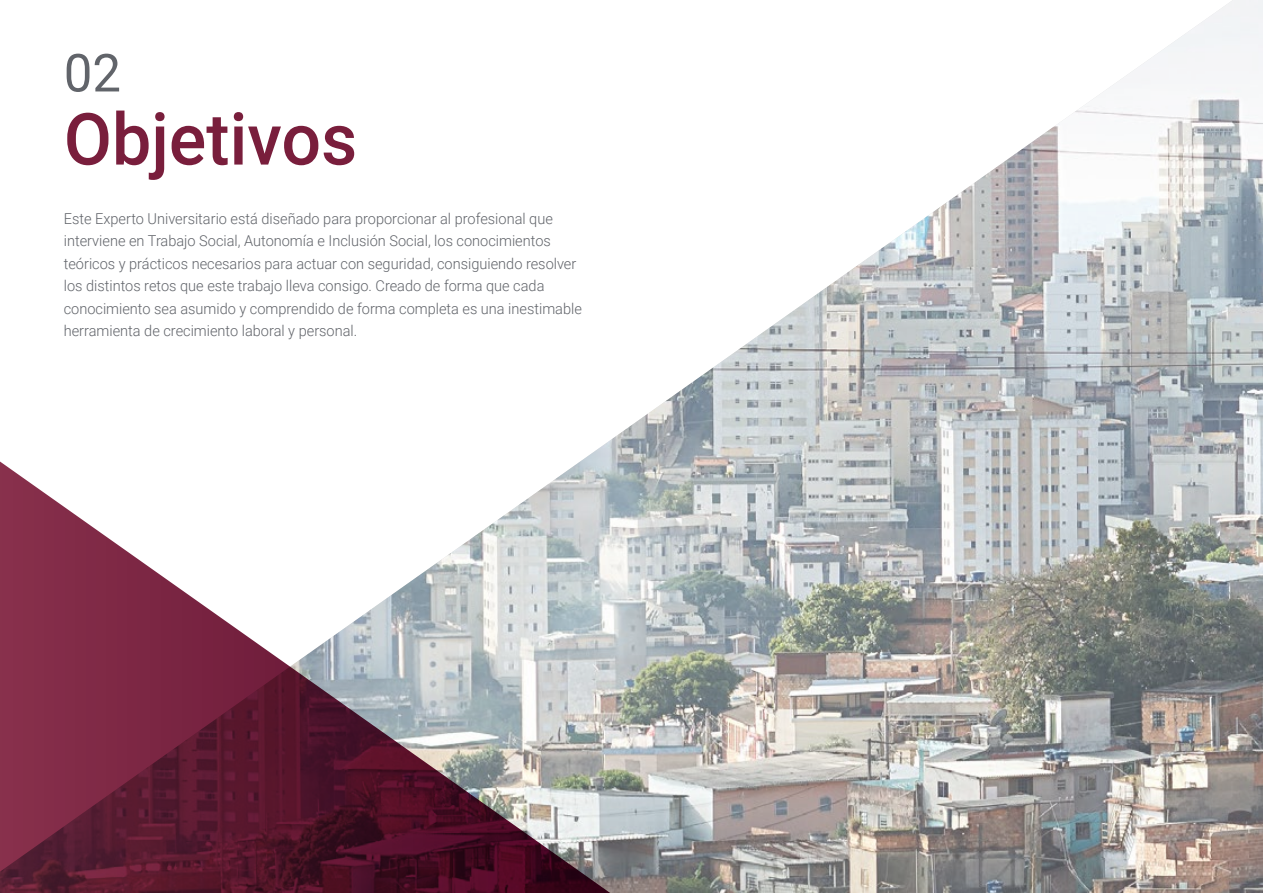
<style>
.page{position:relative;width:1263px;height:893px;background:#fff}
.page>*{position:absolute;margin:0;border:0;box-sizing:border-box;transform-origin:0 0}
.t1{font:500 72px "Roboto";color:#791e3c}
.t2{font:52.5px "Roboto";color:#61646a}
.t3{font:300 15px/22.5px "Roboto";color:#61646a}
</style>
<div class="page">
<img style="left:602px;top:0;width:661px;height:893px">
<svg style="left:0;top:446px;width:640px;height:447px"></svg>
<h2 class="t2" style="left:64px;top:36px;width:59px">02</h2>
<h1 class="t1" style="left:64px;top:89px;width:295px">Objetivos</h1>
<p class="t3" style="left:64px;top:207px;width:520px">Este Experto Universitario está diseñado para proporcionar al profesional que interviene en Trabajo Social, Autonomía e Inclusión Social, los conocimientos teóricos y prácticos necesarios para actuar con seguridad, consiguiendo resolver los distintos retos que este trabajo lleva consigo. Creado de forma que cada conocimiento sea asumido y comprendido de forma completa es una inestimable herramienta de crecimiento laboral y personal.</p>
</div>
